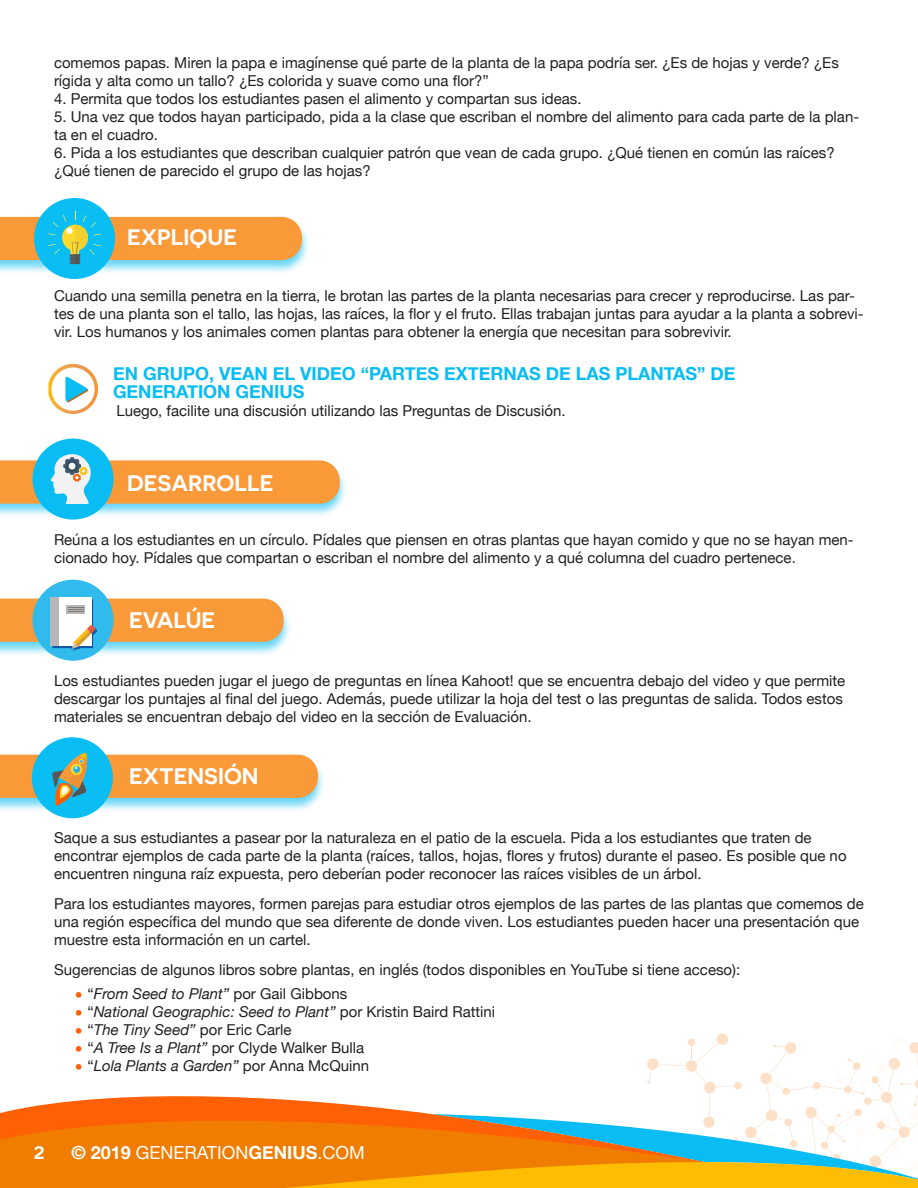
<style>
.page{position:relative;width:918px;height:1188px;background:#fff}
.page>*{position:absolute;margin:0;border:0;box-sizing:border-box;transform-origin:0 0}
.t1{font:600 22.5px "Novecentosanswide";color:#fff}
.t2{font:700 18px/18px "Helvetica Neue";color:#09bcf3}
.t3{font:18px "Helvetica Neue";color:#fff}
.t4{font:600 18px "Novecentosanswide";color:#fff}
.Paragraph_Style_1{font:15px/18px "Helvetica Neue";color:#231f20}
.t5{font:italic 15px "Helvetica Neue";color:#231f20}
.s1{font-style:normal;font-size:25.5px;color:#ff6003}
.s2{font-style:normal}
.s3{font-size:25.5px;color:#ff6003}
.s4{font-style:italic}
.s5{font-weight:700}
</style>
<div class="page">
<div style="left:717px;top:1034px;width:11px;height:11px;background:#fce0c8;border-radius:50%"></div>
<svg style="left:0;top:1097px;width:126px;height:17px;fill:#ff6003"></svg>
<svg style="left:0;top:1114px;width:126px;height:74px;fill:#f07d00"></svg>
<svg style="left:126px;top:1036px;width:792px;height:152px"></svg>
<div style="left:0;top:216px;width:310px;height:59px;background:#09bcf3;opacity:.6"></div>
<div style="left:34px;top:198px;width:81px;height:81px;background:#0abdf2;border-radius:50%"></div>
<svg style="left:0;top:212px;width:302px;height:52px"></svg>
<img style="left:48px;top:364px;width:50px;height:50px">
<svg style="left:65px;top:377px;width:23px;height:25px"></svg>
<div style="left:0;top:597px;width:292px;height:59px;background:#09bcf3;opacity:.6"></div>
<div style="left:33px;top:580px;width:81px;height:81px;background:#31bbed;border-radius:50%"></div>
<div style="left:51px;top:598px;width:8px;height:48px;background:#b6b7bb"></div>
<div style="left:59px;top:598px;width:32px;height:48px;background:#fff"></div>
<svg style="left:0;top:599px;width:284px;height:52px"></svg>
<div style="left:0;top:459px;width:348px;height:59px;background:#09bcf3;opacity:.6"></div>
<div style="left:33px;top:439px;width:81px;height:81px;background:#09bcf3;border-radius:50%"></div>
<svg style="left:0;top:451px;width:340px;height:53px"></svg>
<div style="left:0;top:754px;width:326px;height:58px;background:#09bcf3;opacity:.6"></div>
<div style="left:32px;top:737px;width:81px;height:81px;background:#0abdf2;border-radius:50%"></div>
<svg style="left:0;top:753px;width:318px;height:53px"></svg>
<p class="Paragraph_Style_1" style="left:54px;top:55px;width:786px">comemos papas. Miren la papa e imagínense qué parte de la planta de la papa podría ser. ¿Es de hojas y verde? ¿Es rígida y alta como un tallo? ¿Es colorida y suave como una flor?”</p>
<p class="Paragraph_Style_1" style="left:54px;top:91px;width:529px">4. Permita que todos los estudiantes pasen el alimento y compartan sus ideas.</p>
<p class="Paragraph_Style_1" style="left:54px;top:109px;width:807px">5. Una vez que todos hayan participado, pida a la clase que escriban el nombre del alimento para cada parte de la plan&shy;ta en el cuadro.</p>
<p class="Paragraph_Style_1" style="left:54px;top:145px;width:782px">6. Pida a los estudiantes que describan cualquier patrón que vean de cada grupo. ¿Qué tienen en común las raíces? ¿Qué tienen de parecido el grupo de las hojas?</p>
<p class="t1" style="left:127px;top:224px;width:112px">EXPLIQUE</p>
<p class="Paragraph_Style_1" style="left:54px;top:287px;width:811px">Cuando una semilla penetra en la tierra, le brotan las partes de la planta necesarias para crecer y reproducirse. Las par&shy;tes de una planta son el tallo, las hojas, las raíces, la flor y el fruto. Ellas trabajan juntas para ayudar a la planta a sobrevi&shy;vir. Los humanos y los animales comen plantas para obtener la energía que necesitan para sobrevivir.</p>
<p class="t2" style="left:113px;top:365px;width:624px">EN GRUPO, VEAN EL VIDEO “PARTES EXTERNAS DE LAS PLANTAS” DE<br>GENERATION GENIUS</p>
<p class="Paragraph_Style_1" style="left:116px;top:403px;width:451px">Luego, facilite una discusión utilizando las Preguntas de Discusión.</p>
<p class="t1" style="left:127px;top:469px;width:148px">DESARROLLE</p>
<p class="Paragraph_Style_1" style="left:54px;top:531px;width:801px">Reúna a los estudiantes en un círculo. Pídales que piensen en otras plantas que hayan comido y que no se hayan men&shy;cionado hoy. Pídales que compartan o escriban el nombre del alimento y a qué columna del cuadro pertenece.</p>
<p class="t1" style="left:129px;top:606px;width:88px">EVALÚE</p>
<p class="Paragraph_Style_1" style="left:54px;top:673px;width:793px">Los estudiantes pueden jugar el juego de preguntas en línea Kahoot! que se encuentra debajo del video y que permite</p>
<p class="Paragraph_Style_1" style="left:54px;top:691px;width:790px">descargar los puntajes al final del juego. Además, puede utilizar la hoja del test o las preguntas de salida. Todos estos</p>
<p class="Paragraph_Style_1" style="left:54px;top:709px;width:479px">materiales se encuentran debajo del video en la sección de Evaluación.</p>
<p class="t1" style="left:129px;top:762px;width:131px">EXTENSIÓN</p>
<p class="Paragraph_Style_1" style="left:54px;top:829px;width:794px">Saque a sus estudiantes a pasear por la naturaleza en el patio de la escuela. Pida a los estudiantes que traten de encontrar ejemplos de cada parte de la planta (raíces, tallos, hojas, flores y frutos) durante el paseo. Es posible que no encuentren ninguna raíz expuesta, pero deberían poder reconocer las raíces visibles de un árbol.</p>
<p class="Paragraph_Style_1" style="left:54px;top:895px;width:811px">Para los estudiantes mayores, formen parejas para estudiar otros ejemplos de las partes de las plantas que comemos de una región específica del mundo que sea diferente de donde viven. Los estudiantes pueden hacer una presentación que muestre esta información en un cartel.</p>
<p class="Paragraph_Style_1" style="left:54px;top:961px;width:688px">Sugerencias de algunos libros sobre plantas, en inglés (todos disponibles en YouTube si tiene acceso):</p>
<p class="t5" style="left:74px;top:983px;width:275px"><span class="s1">•</span> <span class="s2">“</span>From Seed to Plant” <span class="s2">por Gail Gibbons</span></p>
<p class="t5" style="left:74px;top:1001px;width:422px"><span class="s1">•</span> <span class="s2">“</span>National Geographic: Seed to Plant” <span class="s2">por Kristin Baird Rattini</span></p>
<p class="Paragraph_Style_1" style="left:74px;top:1022px;width:219px"><span class="s3">•</span> “<span class="s4">The Tiny Seed”</span> por Eric Carle</p>
<p class="Paragraph_Style_1" style="left:74px;top:1040px;width:292px"><span class="s3">•</span> “<span class="s4">A Tree Is a Plant”</span> por Clyde Walker Bulla</p>
<p class="t5" style="left:74px;top:1055px;width:296px"><span class="s1">•</span> <span class="s2">“</span>Lola Plants a Garden” <span class="s2">por Anna McQuinn</span></p>
<p class="t4" style="left:34px;top:1141px;width:12px">2</p>
<p class="t3" style="left:71px;top:1139px;width:295px"><span class="s5">© 2019</span> GENERATION<span class="s5">GENIUS</span>.COM</p>
</div>
